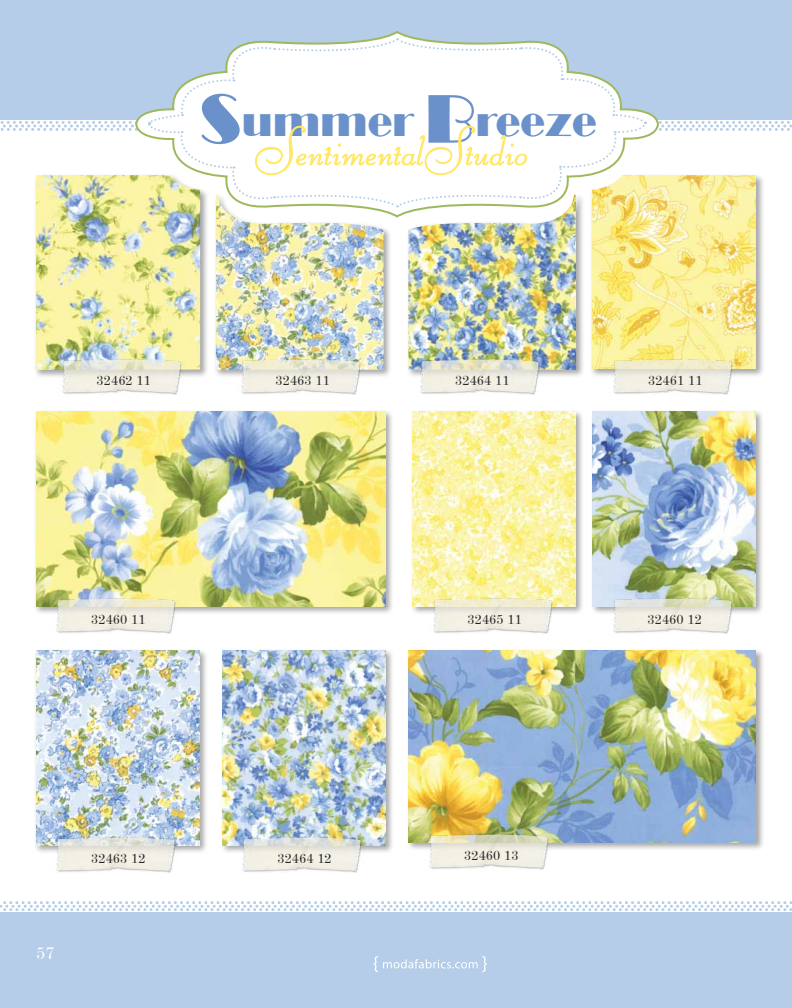
<style>
.page{position:relative;width:792px;height:1008px;background:#fff}
.page>*{position:absolute;margin:0;border:0;box-sizing:border-box;transform-origin:0 0}
.t1{font:46px "Liberty BT";color:#ffe863}
.t2{font:41.1px "Broadway";color:#6b91ca}
.t3{font:18px "De Vinne BT Text";color:#fff}
.t4{font:14px "De Vinne BT Text";color:#292829}
.s1{font-size:71.3px}
.s2{font-size:63.9px}
</style>
<div class="page">
<div style="left:0;top:0;width:792px;height:120px;background:#b5cde9"></div>
<div style="left:0;top:912px;width:792px;height:96px;background:#b5cde9"></div>
<svg style="left:0;top:901px;width:792px;height:10px"></svg>
<svg style="left:374px;top:956px;width:113px;height:16px"></svg>
<div style="left:406px;top:193px;width:179px;height:186px;background:#000;opacity:.35"></div>
<img style="left:408px;top:208px;width:168px;height:162px">
<img style="left:406px;top:350px;width:143px;height:45px">
<div style="left:590px;top:173px;width:175px;height:205px;background:#000;opacity:.35"></div>
<img style="left:592px;top:208px;width:164px;height:161px">
<img style="left:598px;top:350px;width:144px;height:45px">
<div style="left:214px;top:193px;width:178px;height:186px;background:#000;opacity:.35"></div>
<img style="left:216px;top:208px;width:168px;height:162px">
<div style="left:34px;top:173px;width:175px;height:205px;background:#000;opacity:.35"></div>
<img style="left:36px;top:208px;width:164px;height:162px">
<img style="left:225px;top:350px;width:144px;height:45px">
<img style="left:46px;top:350px;width:144px;height:45px">
<div style="left:407px;top:648px;width:358px;height:203px;background:#000;opacity:.35"></div>
<img style="left:409px;top:650px;width:347px;height:192px">
<img style="left:414px;top:825px;width:144px;height:45px">
<svg style="left:0;top:38px;width:792px;height:170px"></svg>
<div style="left:34px;top:410px;width:361px;height:205px;background:#000;opacity:.35"></div>
<img style="left:36px;top:412px;width:350px;height:194px">
<img style="left:41px;top:589px;width:144px;height:45px">
<div style="left:410px;top:410px;width:175px;height:205px;background:#000;opacity:.35"></div>
<img style="left:412px;top:412px;width:164px;height:194px">
<img style="left:417px;top:589px;width:144px;height:45px">
<div style="left:590px;top:410px;width:175px;height:205px;background:#000;opacity:.35"></div>
<img style="left:592px;top:412px;width:164px;height:194px">
<img style="left:597px;top:589px;width:144px;height:45px">
<div style="left:34px;top:649px;width:174px;height:205px;background:#000;opacity:.35"></div>
<img style="left:36px;top:651px;width:164px;height:194px">
<img style="left:41px;top:828px;width:144px;height:45px">
<div style="left:220px;top:649px;width:175px;height:205px;background:#000;opacity:.35"></div>
<img style="left:222px;top:651px;width:164px;height:194px">
<img style="left:227px;top:828px;width:144px;height:45px">
<h2 class="t2" style="left:199px;top:98px;width:399px"><span class="s1">S</span>ummer <span class="s1">B</span>reeze</h2>
<h1 class="t1" style="left:256px;top:123px;width:276px"><span class="s2">S</span>entimental<span class="s2">S</span>tudio</h1>
<p class="t4" style="left:97px;top:372px;width:56px">32462 11</p>
<p class="t4" style="left:276px;top:372px;width:56px">32463 11</p>
<p class="t4" style="left:455px;top:372px;width:56px">32464 11</p>
<p class="t4" style="left:648px;top:372px;width:56px">32461 11</p>
<p class="t4" style="left:91px;top:610px;width:56px">32460 11</p>
<p class="t4" style="left:468px;top:610px;width:56px">32465 11</p>
<p class="t4" style="left:648px;top:610px;width:56px">32460 12</p>
<p class="t3" style="left:36px;top:942px;width:20px">57</p>
<p class="t4" style="left:91px;top:850px;width:56px">32463 12</p>
<p class="t4" style="left:277px;top:850px;width:56px">32464 12</p>
<p class="t4" style="left:464px;top:847px;width:56px">32460 13</p>
</div>
